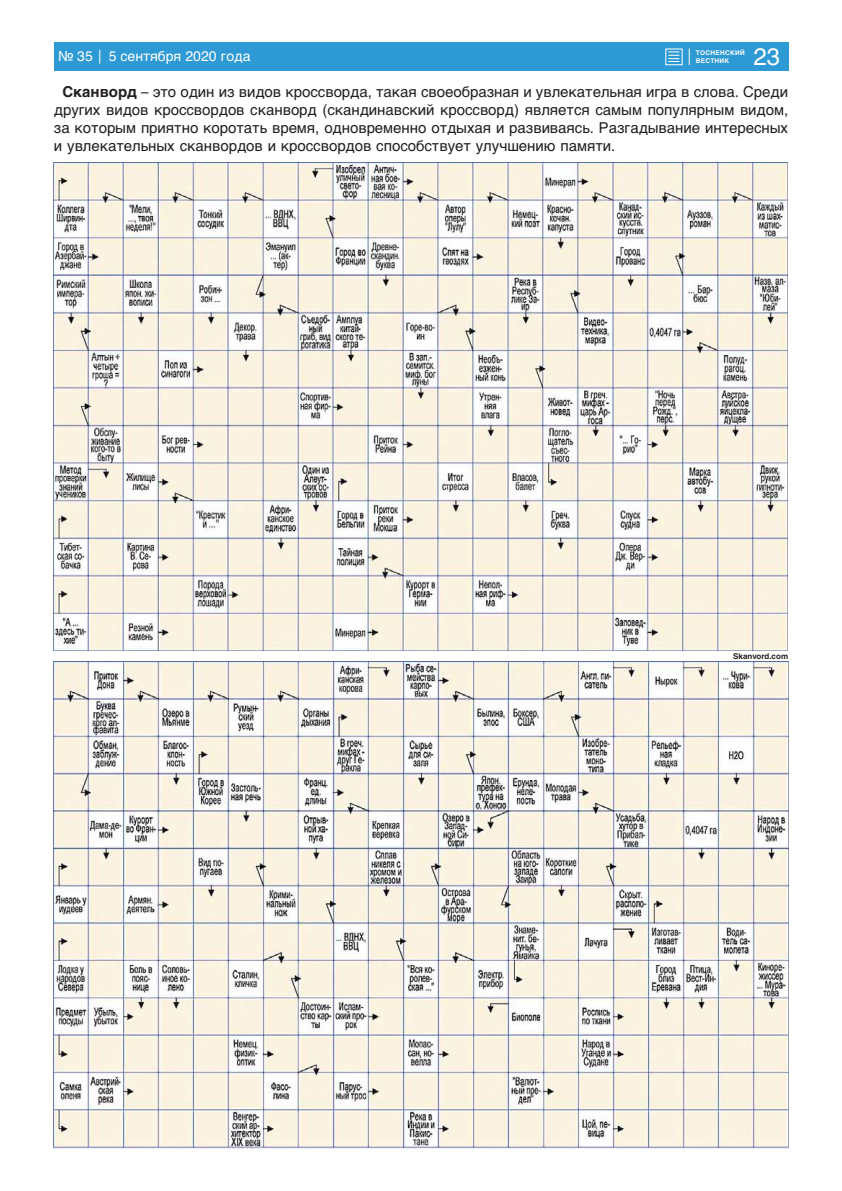
<style>
.page{position:relative;width:842px;height:1191px;background:#fff}
.page>*{position:absolute;margin:0;border:0;box-sizing:border-box;transform-origin:0 0}
.t1{font:24px "Helvetica C";color:#fff}
.t2{font:15px/18px "Helvetica C";letter-spacing:-.005em;color:#231f20;text-align:justify}
.t3{font:14px "Helvetica C";color:#fff}
.t4{font:700 8px "Helvetica C";letter-spacing:.005em;color:#231f20}
.t5{font:700 6.5px "Helvetica C";letter-spacing:.05em;color:#fff}
.s1{font-weight:700}
</style>
<div class="page">
<div style="left:54px;top:43px;width:734px;height:28px;background:#2e9ad5"></div>
<svg style="left:668px;top:51px;width:11px;height:11px"></svg>
<svg style="left:689px;top:49px;width:1px;height:16px"></svg>
<svg style="left:99px;top:50px;width:1px;height:14px"></svg>
<img style="left:54px;top:662px;width:734px;height:486px">
<img style="left:54px;top:163px;width:734px;height:488px">
<h1 class="t1" style="left:754px;top:43px;width:28px">23</h1>
<p class="t5" style="left:696px;top:49px;width:51px">ТОСНЕНСКИЙ</p>
<p class="t3" style="left:59px;top:48px;width:193px">№ 35 5 сентября 2020 года</p>
<p class="t5" style="left:696px;top:57px;width:35px">ВЕСТНИК</p>
<p class="t2" style="left:54px;top:83px;width:736px;text-indent:8px"><span class="s1">Сканворд</span> – это один из видов кроссворда, такая своеобразная и увлекательная игра в слова. Среди других видов кроссвордов сканворд (скандинавский кроссворд) является самым популярным видом, за которым приятно коротать время, одновременно отдыхая и развиваясь. Разгадывание интересных и увлекательных сканвордов и кроссвордов способствует улучшению памяти.</p>
<p class="t4" style="left:733px;top:651px;width:56px">Skanvord.com</p>
</div>
